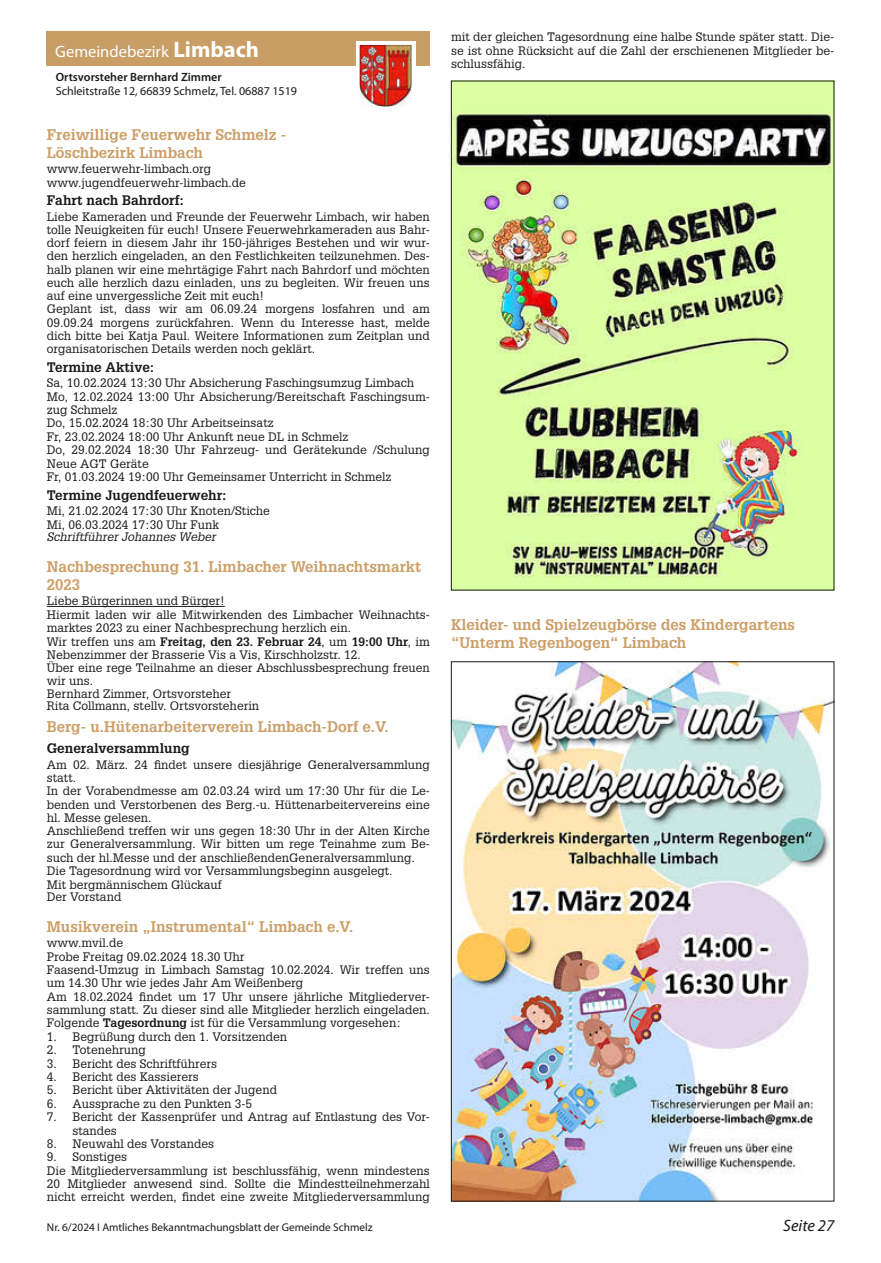
<style>
.page{position:relative;width:881px;height:1263px;background:#fff}
.page>*{position:absolute;margin:0;border:0;box-sizing:border-box;transform-origin:0 0}
.t1{font:16.5px "Myriad Pro";color:#fff}
.t2{font:italic 16.5px "Myriad Pro";color:#1a1a18}
.t3{font:700 15px/18px "Glypha LT";color:#cb9e66}
.t4{font:700 13.5px "Glypha LT";color:#1a1a18}
.t5{font:12px/13.4px "Glypha LT";color:#1a1a18}
.t6{font:12px "Myriad Pro";color:#1a1a18}
.t7{font:600 12px "Myriad Pro";color:#1a1a18}
.t8{font:italic 12px "Glypha LT";color:#1a1a18}
.t9{font:11.25px "Myriad Pro";color:#1a1a18}
.s1{font-weight:700;font-size:22.5px}
.s2{font-weight:700}
</style>
<div class="page">
<img style="left:453px;top:83px;width:378px;height:505px">
<img style="left:453px;top:663px;width:378px;height:536px">
<hr style="left:47px;top:606px;width:178px;height:1px;background:#1a1a18">
<div style="left:47px;top:32px;width:382px;height:34px;background:#c99d66"></div>
<div style="left:356px;top:41px;width:59px;height:65px;background:linear-gradient(to right,#fff,#fff)"></div>
<img style="left:359px;top:45px;width:52px;height:61px">
<h1 class="t1" style="left:55px;top:42px;width:205px">Gemeindebezirk <span class="s1">Limbach</span></h1>
<p class="t7" style="left:56px;top:69px;width:167px">Ortsvorsteher Bernhard Zimmer</p>
<p class="t6" style="left:56px;top:84px;width:243px">Schleitstraße 12, 66839 Schmelz, Tel. 06887 1519</p>
<p class="t3" style="left:47px;top:125px;width:241px">Freiwillige Feuerwehr Schmelz -<br>Löschbezirk Limbach</p>
<p class="t5" style="left:47px;top:162px;width:200px">www. feuerwehr-limbach. org www.jugendfeuerwehr-limbach. de</p>
<p class="t4" style="left:47px;top:192px;width:139px">Fahrt nach Bahrdorf:</p>
<p class="t5" style="left:47px;top:210px;width:384px">Liebe Kameraden und Freunde der Feuerwehr Limbach, wir haben tolle Neuigkeiten für euch! Unsere Feuerwehrkameraden aus Bahr&shy;dorf feiern in diesem Jahr ihr 150-jähriges Bestehen und wir wur&shy;den herzlich eingeladen, an den Festlichkeiten teilzunehmen. Des&shy;halb planen wir eine mehrtägige Fahrt nach Bahrdorf und möchten euch alle herzlich dazu einladen, uns zu begleiten. Wir freuen uns auf eine unvergessliche Zeit mit euch!<br>Geplant ist, dass wir am 06. 09. 24 morgens losfahren und am</p>
<p class="t5" style="left:47px;top:316px;width:384px;text-align:justify">09. 09. 24 morgens zurückfahren. Wenn du Interesse hast, melde dich bitte bei Katja Paul. Weitere Informationen zum Zeitplan und organisatorischen Details werden noch geklärt.</p>
<p class="t4" style="left:47px;top:359px;width:109px">Termine Aktive:</p>
<p class="t5" style="left:47px;top:376px;width:384px">Sa, 10. 02. 2024 13:30 Uhr Absicherung Faschingsumzug Limbach Mo, 12. 02. 2024 13:00 Uhr Absicherung/Bereitschaft Faschingsum&shy;zug Schmelz<br>Do, 15. 02. 2024 18:30 Uhr Arbeitseinsatz<br>Fr, 23. 02. 2024 18:00 Uhr Ankunft neue DL in Schmelz<br>Do, 29. 02. 2024 18:30 Uhr Fahrzeug- und Gerätekunde /Schulung Neue AGT Geräte<br>Fr, 01. 03. 2024 19:00 Uhr Gemeinsamer Unterricht in Schmelz</p>
<p class="t4" style="left:47px;top:486px;width:181px">Termine Jugendfeuerwehr:</p>
<p class="t5" style="left:47px;top:504px;width:224px">Mi, 21. 02. 2024 17:30 Uhr Knoten/Stiche<br>Mi, 06. 03. 2024 17:30 Uhr Funk</p>
<p class="t8" style="left:47px;top:529px;width:170px">Schriftführer Johannes Weber</p>
<p class="t3" style="left:47px;top:557px;width:375px">Nachbesprechung 31. Limbacher Weihnachtsmarkt<br>2023</p>
<p class="t5" style="left:47px;top:594px;width:384px">Liebe Bürgerinnen und Bürger!<br>Hiermit laden wir alle Mitwirkenden des Limbacher Weihnachts&shy;marktes 2023 zu einer Nachbesprechung herzlich ein.<br>Wir treffen uns am <span class="s2">Freitag, den 23. Februar 24</span>, um <span class="s2">19:00 Uhr</span>, im Nebenzimmer der Brasserie Vis a Vis, Kirschholzstr. 12.<br>Über eine rege Teilnahme an dieser Abschlussbesprechung freuen wir uns.<br>Bernhard Zimmer, Ortsvorsteher<br>Rita Collmann, stellv. Ortsvorsteherin</p>
<p class="t3" style="left:47px;top:718px;width:343px">Berg- u.Hütenarbeiterverein Limbach-Dorf e.V.</p>
<p class="t4" style="left:47px;top:740px;width:144px">Generalversammlung</p>
<p class="t5" style="left:47px;top:758px;width:384px">Am 02. März. 24 findet unsere diesjährige Generalversammlung statt.<br>In der Vorabendmesse am 02. 03. 24 wird um 17:30 Uhr für die Le&shy;benden und Verstorbenen des Berg. -u. Hüttenarbeitervereins eine hl. Messe gelesen.<br>Anschließend treffen wir uns gegen 18:30 Uhr in der Alten Kirche zur Generalversammlung. Wir bitten um rege Teinahme zum Be&shy;such der hl. Messe und der anschließendenGeneralversammlung.<br>Die Tagesordnung wird vor Versammlungsbeginn ausgelegt.<br>Mit bergmännischem Glückauf</p>
<p class="t5" style="left:47px;top:890px;width:76px">Der Vorstand</p>
<p class="t3" style="left:47px;top:917px;width:308px">Musikverein „Instrumental“ Limbach e.V.</p>
<p class="t5" style="left:47px;top:936px;width:384px">www. mvil. de<br>Probe Freitag 09. 02. 2024 18. 30 Uhr<br>Faasend-Umzug in Limbach Samstag 10. 02. 2024. Wir treffen uns um 14. 30 Uhr wie jedes Jahr Am Weißenberg<br>Am 18. 02. 2024 findet um 17 Uhr unsere jährliche Mitgliederver&shy;sammlung statt. Zu dieser sind alle Mitglieder herzlich eingeladen.<br>Folgende <span class="s2">Tagesordnung</span> ist für die Versammlung vorgesehen:</p>
<p class="t5" style="left:47px;top:1029px;width:242px">1. Begrüßung durch den 1. Vorsitzenden</p>
<p class="t5" style="left:47px;top:1043px;width:101px">2. Totenehrung</p>
<p class="t5" style="left:47px;top:1056px;width:172px">3. Bericht des Schriftführers</p>
<p class="t5" style="left:47px;top:1070px;width:153px">4. Bericht des Kassierers</p>
<p class="t5" style="left:47px;top:1083px;width:231px">5. Bericht über Aktivitäten der Jugend</p>
<p class="t5" style="left:47px;top:1097px;width:207px">6. Aussprache zu den Punkten 3-5</p>
<p class="t5" style="left:72px;top:1110px;width:359px;text-indent:-26px">7. Bericht der Kassenprüfer und Antrag auf Entlastung des Vor&shy;standes</p>
<p class="t5" style="left:47px;top:1137px;width:169px">8. Neuwahl des Vorstandes</p>
<p class="t5" style="left:47px;top:1150px;width:384px">9. Sonstiges<br>Die Mitgliederversammlung ist beschlussfähig, wenn mindestens 20 Mitglieder anwesend sind. Sollte die Mindestteilnehmerzahl nicht erreicht werden, findet eine zweite Mitgliederversammlung</p>
<p class="t5" style="left:451px;top:30px;width:384px;text-align:justify">mit der gleichen Tagesordnung eine halbe Stunde später statt. Die&shy;se ist ohne Rücksicht auf die Zahl der erschienenen Mitglieder be&shy;schlussfähig.</p>
<p class="t3" style="left:451px;top:615px;width:345px">Kleider- und Spielzeugbörse des Kindergartens “Unterm Regenbogen“ Limbach</p>
<p class="t9" style="left:47px;top:1220px;width:327px">Nr. 6/2024 I Amtliches Bekanntmachungsblatt der Gemeinde Schmelz</p>
<h1 class="t2" style="left:782px;top:1215px;width:52px">Seite 27</h1>
</div>
